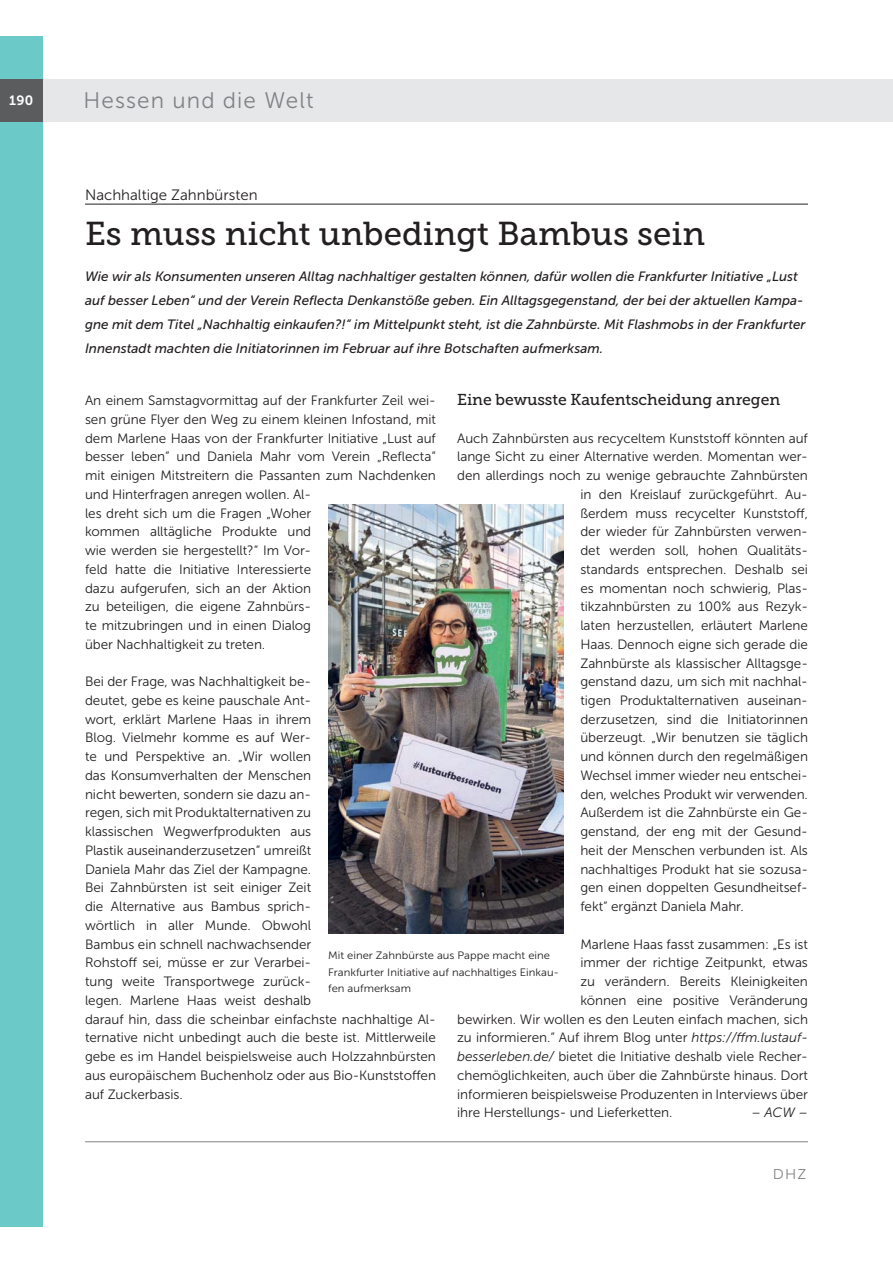
<style>
.page{position:relative;width:893px;height:1263px;background:#fff}
.page>*{position:absolute;margin:0;border:0;box-sizing:border-box;transform-origin:0 0}
.t1{font:33px "Museo Slab 500";color:#231f20}
.t2{font:22.5px "Museo Sans 300";letter-spacing:.05em;color:#808285}
.t3{font:15.75px "Museo Slab 500";letter-spacing:-.005em;color:#231f20}
.t4{font:15px "Museo Sans 300";color:#231f20}
.t5{font:14.25px "Museo Sans 300";color:#808285;scale:1.05 1}
.t6{font:13.5px/18.8px "Museo Sans 300";letter-spacing:-.005em;color:#231f20}
.t7{font:italic 13.5px/24px "Museo Sans 500";color:#231f20}
.t8{font:italic 13.5px "Museo Sans 300";color:#231f20}
.t9{font:13.5px "Museo Sans 700";color:#fff}
.t10{font:10.65px/16.5px "Museo Sans 300";color:#231f20;scale:1.05 1}
.s1{font-style:italic}
</style>
<div class="page">
<hr style="left:85px;top:1141px;width:723px;height:1px;background:#808285">
<div style="left:0;top:79px;width:892px;height:42px;background:#e6e7e8"></div>
<div style="left:0;top:36px;width:43px;height:1190px;background:#6bc9c7"></div>
<hr style="left:85px;top:204px;width:723px;height:1px;background:#231f20">
<img style="left:328px;top:505px;width:235px;height:429px">
<div style="left:0;top:79px;width:43px;height:42px;background:#5b5c5e"></div>
<p class="t9" style="left:9px;top:92px;width:26px">190</p>
<h2 class="t2" style="left:84px;top:92px;width:232px">Hessen und die Welt</h2>
<p class="t4" style="left:85px;top:189px;width:174px">Nachhaltige Zahnbürsten</p>
<h1 class="t1" style="left:85px;top:221px;width:621px">Es muss nicht unbedingt Bambus sein</h1>
<p class="t7" style="left:85px;top:266px;width:722px">Wie wir als Konsumenten unseren Alltag nachhaltiger gestalten können, dafür wollen die Frankfurter Initiative „Lust auf besser Leben“ und der Verein Reflecta Denkanstöße geben. Ein Alltagsgegenstand, der bei der aktuellen Kampa&shy;gne mit dem Titel „Nachhaltig einkaufen?!“ im Mittelpunkt steht, ist die Zahnbürste. Mit Flashmobs in der Frankfurter Innenstadt machten die Initiatorinnen im Februar auf ihre Botschaften aufmerksam.</p>
<p class="t3" style="left:457px;top:394px;width:324px">Eine bewusste Kaufentscheidung anregen</p>
<p class="t6" style="left:457px;top:430px;width:352px">Auch Zahnbürsten aus recyceltem Kunststoff könnten auf</p>
<p class="t6" style="left:457px;top:448px;width:352px">lange Sicht zu einer Alternative werden. Momentan wer-</p>
<p class="t6" style="left:457px;top:467px;width:352px">den allerdings noch zu wenige gebrauchte Zahnbürsten</p>
<p class="t6" style="left:580px;top:486px;width:229px">in den Kreislauf zurückgeführt. Au-</p>
<p class="t6" style="left:580px;top:505px;width:229px">ßerdem muss recycelter Kunststoff,</p>
<p class="t6" style="left:580px;top:523px;width:229px">der wieder für Zahnbürsten verwen-</p>
<p class="t6" style="left:580px;top:542px;width:229px">det werden soll, hohen Qualitäts-</p>
<p class="t6" style="left:580px;top:561px;width:229px">standards entsprechen. Deshalb sei</p>
<p class="t6" style="left:580px;top:580px;width:229px">es momentan noch schwierig, Plas-</p>
<p class="t6" style="left:580px;top:598px;width:229px">tikzahnbürsten zu 100% aus Rezyk-</p>
<p class="t6" style="left:580px;top:617px;width:229px">laten herzustellen, erläutert Marlene</p>
<p class="t6" style="left:580px;top:636px;width:229px">Haas. Dennoch eigne sich gerade die</p>
<p class="t6" style="left:580px;top:654px;width:229px">Zahnbürste als klassischer Alltagsge-</p>
<p class="t6" style="left:580px;top:673px;width:229px">genstand dazu, um sich mit nachhal-</p>
<p class="t6" style="left:580px;top:692px;width:229px">tigen Produktalternativen auseinan-</p>
<p class="t6" style="left:580px;top:711px;width:229px">derzusetzen, sind die Initiatorinnen</p>
<p class="t6" style="left:580px;top:729px;width:229px">überzeugt. „Wir benutzen sie täglich</p>
<p class="t6" style="left:580px;top:748px;width:229px">und können durch den regelmäßigen</p>
<p class="t6" style="left:580px;top:767px;width:229px">Wechsel immer wieder neu entschei-</p>
<p class="t6" style="left:580px;top:786px;width:229px">den, welches Produkt wir verwenden.</p>
<p class="t6" style="left:580px;top:804px;width:229px">Außerdem ist die Zahnbürste ein Ge-</p>
<p class="t6" style="left:580px;top:823px;width:229px">genstand, der eng mit der Gesund-</p>
<p class="t6" style="left:580px;top:842px;width:229px">heit der Menschen verbunden ist. Als</p>
<p class="t6" style="left:580px;top:861px;width:229px">nachhaltiges Produkt hat sie sozusa-</p>
<p class="t6" style="left:580px;top:879px;width:229px">gen einen doppelten Gesundheitsef-</p>
<p class="t6" style="left:580px;top:898px;width:165px">fekt“ ergänzt Daniela Mahr.</p>
<p class="t6" style="left:580px;top:936px;width:229px">Marlene Haas fasst zusammen: „Es ist</p>
<p class="t6" style="left:580px;top:954px;width:229px">immer der richtige Zeitpunkt, etwas</p>
<p class="t6" style="left:580px;top:973px;width:229px">zu verändern. Bereits Kleinigkeiten</p>
<p class="t6" style="left:580px;top:992px;width:229px">können eine positive Veränderung</p>
<p class="t6" style="left:457px;top:1011px;width:352px">bewirken. Wir wollen es den Leuten einfach machen, sich</p>
<p class="t6" style="left:457px;top:1029px;width:352px">zu informieren.“ Auf ihrem Blog unter <span class="s1">https://ffm.lustauf-</span></p>
<p class="t6" style="left:457px;top:1048px;width:352px"><span class="s1">besserleben.de/</span> bietet die Initiative deshalb viele Recher-</p>
<p class="t6" style="left:457px;top:1067px;width:352px">chemöglichkeiten, auch über die Zahnbürste hinaus. Dort</p>
<p class="t6" style="left:457px;top:1086px;width:352px">informieren beispielsweise Produzenten in Interviews über</p>
<p class="t6" style="left:457px;top:1104px;width:217px">ihre Herstellungs- und Lieferketten.</p>
<p class="t8" style="left:751px;top:1105px;width:58px">– ACW –</p>
<p class="t6" style="left:85px;top:392px;width:352px">An einem Samstagvormittag auf der Frankfurter Zeil wei&shy;sen grüne Flyer den Weg zu einem kleinen Infostand, mit dem Marlene Haas von der Frankfurter Initiative „Lust auf besser leben“ und Daniela Mahr vom Verein „Reflecta“ mit einigen Mitstreitern die Passanten zum Nachdenken und Hinterfragen anregen wollen. Al-<br>les dreht sich um die Fragen „Woher<br>kommen alltägliche Produkte und<br>wie werden sie hergestellt?“ Im Vor-<br>feld hatte die Initiative Interessierte<br>dazu aufgerufen, sich an der Aktion<br>zu beteiligen, die eigene Zahnbürs-<br>te mitzubringen und in einen Dialog<br>über Nachhaltigkeit zu treten.</p>
<p class="t6" style="left:85px;top:673px;width:352px">Bei der Frage, was Nachhaltigkeit be-<br>deutet, gebe es keine pauschale Ant-<br>wort, erklärt Marlene Haas in ihrem<br>Blog. Vielmehr komme es auf Wer-<br>te und Perspektive an. „Wir wollen<br>das Konsumverhalten der Menschen<br>nicht bewerten, sondern sie dazu an-<br>regen, sich mit Produktalternativen zu<br>klassischen Wegwerfprodukten aus<br>Plastik auseinanderzusetzen“ umreißt<br>Daniela Mahr das Ziel der Kampagne.<br>Bei Zahnbürsten ist seit einiger Zeit<br>die Alternative aus Bambus sprich-<br>wörtlich in aller Munde. Obwohl<br>Bambus ein schnell nachwachsender<br>Rohstoff sei, müsse er zur Verarbei-<br>tung weite Transportwege zurück-<br>legen. Marlene Haas weist deshalb<br>darauf hin, dass die scheinbar einfachste nachhaltige Al&shy;ternative nicht unbedingt auch die beste ist. Mittlerweile gebe es im Handel beispielsweise auch Holzzahnbürsten aus europäischem Buchenholz oder aus Bio-Kunststoffen auf Zuckerbasis.</p>
<p class="t10" style="left:328px;top:948px;width:221px">Mit einer Zahnbürste aus Pappe macht eine<br>Frankfurter Initiative auf nachhaltiges Einkau&shy;fen aufmerksam</p>
<p class="t5" style="left:773px;top:1169px;width:33px">DHZ</p>
</div>
